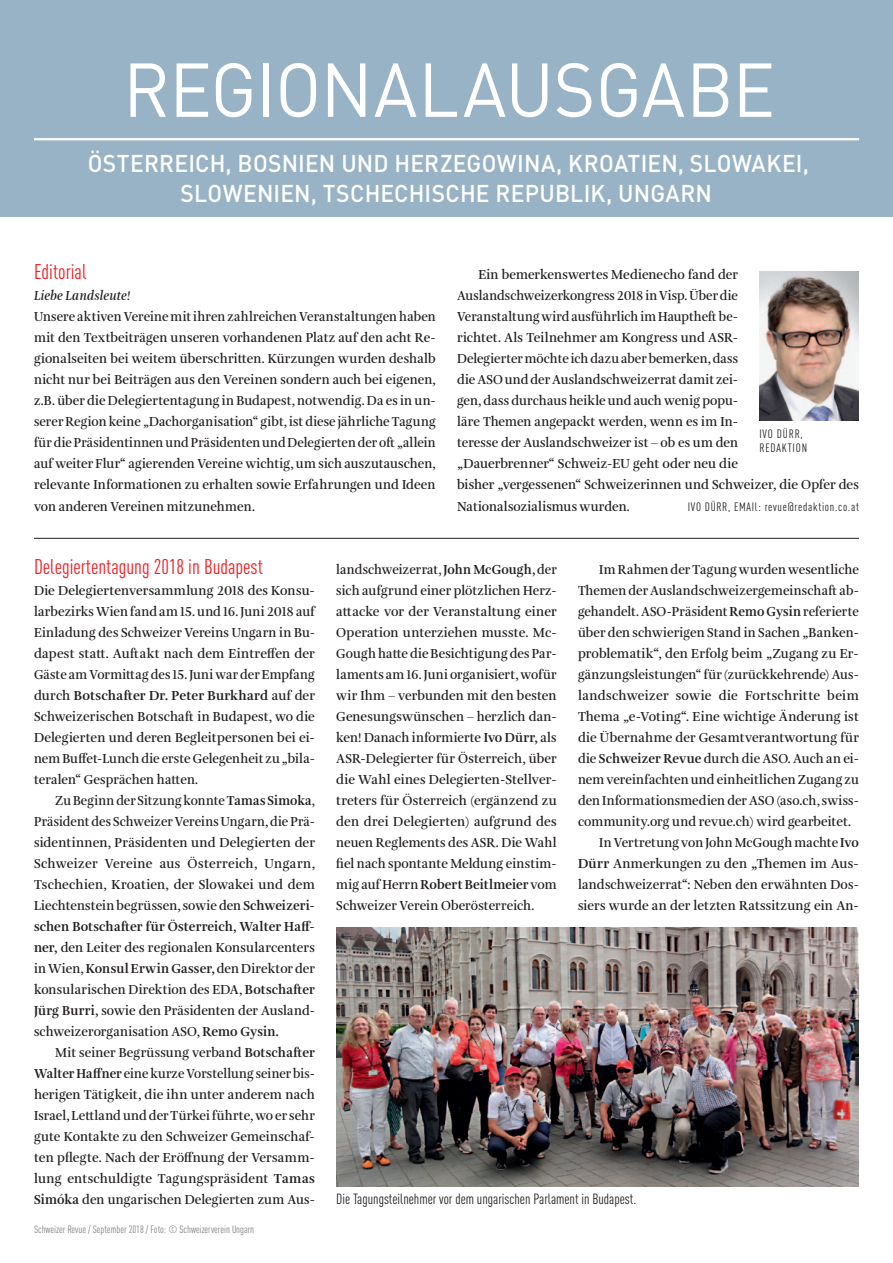
<style>
.page{position:relative;width:893px;height:1263px;background:#fff}
.page>*{position:absolute;margin:0;border:0;box-sizing:border-box;transform-origin:0 0}
.t1{font:75px "DINOT";letter-spacing:-.01em;color:#fff;scale:.95 1}
.t2{font:500 24px/30px "DINOT";letter-spacing:.01em;color:#fff;text-align:center;scale:.95 1}
.t3{font:condensed 21px "DINOT";color:#ee1d23}
.t4{font:condensed 14.7px "DINOT";color:#231f20}
.t5{font:600 13.5px/21px "Amalia Pro";letter-spacing:.005em;color:#231f20;text-align:justify;scale:.94 1}
.t6{font:600 13.5px/21px "Amalia Pro";letter-spacing:.005em;color:#231f20;text-align:justify}
.t7{font:600 13.5px/21px "Amalia Pro";letter-spacing:.005em;color:#231f20;scale:.96 1}
.t8{font:600 13.5px/21px "Amalia Pro";letter-spacing:.005em;color:#231f20;text-align:justify;scale:.95 1}
.t9{font:600 13.5px/21px "Amalia Pro";letter-spacing:.005em;color:#231f20;text-align:justify;scale:.93 1}
.t10{font:italic 600 13.5px "Amalia Pro";letter-spacing:.015em;color:#231f20;scale:.95 1}
.t11{font:condensed 12px/14.4px "DINOT";letter-spacing:.06em;color:#231f20}
.t12{font:condensed 10.5px "DINOT";color:#808285}
.s1{font-weight:700}
</style>
<div class="page">
<div style="left:0;top:0;width:893px;height:216px;background:#99b3c6"></div>
<hr style="left:34px;top:138px;width:825px;height:2px;background:#fff">
<img style="left:759px;top:272px;width:100px;height:149px">
<hr style="left:34px;top:538px;width:825px;height:1px;background:#231f20">
<img style="left:336px;top:927px;width:523px;height:259px">
<h1 class="t1" style="left:123px;top:43px;width:688px">REGIONALAUSGABE</h1>
<h2 class="t2" style="left:88px;top:148px;width:761px">ÖSTERREICH, BOSNIEN UND H ERZEGOWINA, KROATIEN, SLOWAKEI,<br>SLOWENIEN, TSCHECHISCHE REPUBLIK, UNGARN</h2>
<h3 class="t3" style="left:34px;top:260px;width:54px">Editorial</h3>
<p class="t10" style="left:34px;top:288px;width:103px">Liebe Landsleute!</p>
<p class="t5" style="left:34px;top:307px;width:429px">Unsere aktiven Vereine mit ihren zahlreichen Veranstaltungen haben mit den Textbeiträgen unseren vorhandenen Platz auf den acht Re&shy;gionalseiten bei weitem überschritten. Kürzungen wurden deshalb nicht nur bei Beiträgen aus den Vereinen sondern auch bei eigenen, z.B. über die Delegiertentagung in Budapest, notwendig. Da es in un&shy;serer Region keine „Dachorganisation“ gibt, ist diese jährliche Tagung für die Präsidentinnen und Präsidenten und Delegierten der oft „allein auf weiter Flur“ agierenden Vereine wichtig, um sich auszutauschen, relevante Informationen zu erhalten sowie Erfahrungen und Ideen von anderen Vereinen mitzunehmen.</p>
<p class="t7" style="left:457px;top:265px;width:420px;text-indent:21px">Ein bemerkenswertes Medienecho fand der Auslandschweizerkongress 2018 in Visp. Über die<br>Veranstaltung wird ausführlich im Hauptheft be-<br>richtet. Als Teilnehmer am Kongress und ASR-<br>Delegierter möchte ich dazu aber bemerken, dass<br>die ASO und der Auslandschweizerrat damit zei-<br>gen, dass durchaus heikle und auch wenig popu-<br>läre Themen angepackt werden, wenn es im In-<br>teresse der Auslandschweizer ist – ob es um den<br>„Dauerbrenner“ Schweiz-EU geht oder neu die<br>bisher „vergessenen“ Schweizerinnen und Schweizer, die Opfer des Nationalsozialismus wurden.</p>
<p class="t11" style="left:759px;top:426px;width:45px">Ivo Dürr, reda</p>
<p class="t11" style="left:782px;top:440px;width:27px">ktio n</p>
<p class="t11" style="left:688px;top:499px;width:173px">IVO DÜRR, EMAIl: revue@redaktion.co.at</p>
<h3 class="t3" style="left:34px;top:554px;width:230px">Delegiertentagung 2018 in Budapest</h3>
<p class="t6" style="left:34px;top:580px;width:282px">Die Delegiertenversammlung 2018 des Konsu&shy;larbezirks Wien fand am 15. und 16. Juni 2018 auf Einladung des Schweizer Vereins Ungarn in Bu&shy;dapest statt. Auftakt nach dem Eintreffen der Gäste am Vormittag des 15. Juni war der Empfang durch <span class="s1">Botschafter Dr. Peter Burkhard</span> auf der Schweizerischen Botschaft in Budapest, wo die Delegierten und deren Begleitpersonen bei ei&shy;nem Buffet-Lunch die erste Gelegenheit zu „bila&shy;teralen“ Gesprächen hatten.</p>
<p class="t9" style="left:34px;top:790px;width:304px;text-indent:21px">Zu Beginn der Sitzung konnte <span class="s1">Tamas Simoka</span>, Präsident des Schweizer Vereins Ungarn, die Prä&shy;sidentinnen, Präsidenten und Delegierten der Schweizer Vereine aus Österreich, Ungarn, Tschechien, Kroatien, der Slowakei und dem Liechtenstein begrüssen, sowie den <span class="s1">Schweizeri&shy;schen Botschafter für Österreich, Walter Haff&shy;ner,</span> den Leiter des regionalen Konsularcenters in Wien, <span class="s1">Konsul Erwin Gasser,</span> den Direktor der konsularischen Direktion des EDA, <span class="s1">Botschafter Jürg Burri,</span> sowie den Präsidenten der Ausland&shy;schweizerorganisation ASO, <span class="s1">Remo Gysin.</span></p>
<p class="t8" style="left:34px;top:1042px;width:297px;text-indent:21px">Mit seiner Begrüssung verband <span class="s1">Botschafter Walter Haffner</span> eine kurze Vorstellung seiner bis&shy;herigen Tätigkeit, die ihn unter anderem nach Israel, Lettland und der Türkei führte, wo er sehr gute Kontakte zu den Schweizer Gemeinschaf&shy;ten pflegte. Nach der Eröffnung der Versamm&shy;lung entschuldigte Tagungspräsident <span class="s1">Tamas Simóka</span> den ungarischen Delegierten zum Aus-</p>
<p class="t12" style="left:34px;top:1223px;width:222px">Schweizer Revue / September 2018 / Foto: © Schweizerverein Ungarn</p>
<p class="t5" style="left:336px;top:559px;width:236px">landschweizerrat, <span class="s1">John McGough,</span> der sich aufgrund einer plötzlichen Herz&shy;attacke vor der Veranstaltung einer Operation unterziehen musste. Mc-Gough hatte die Besichtigung des Par&shy;laments am 16. Juni organisiert, wofür wir Ihm – verbunden mit den besten Genesungswünschen – herzlich dan&shy;ken! Danach informierte <span class="s1">Ivo Dürr,</span> als ASR-Delegierter für Österreich, über die Wahl eines Delegierten-Stellver&shy;treters für Österreich (ergänzend zu den drei Delegierten) aufgrund des neuen Reglements des ASR. Die Wahl fiel nach spontante Meldung einstim&shy;mig auf Herrn <span class="s1">Robert Beitlmeier</span> vom Schweizer Verein Oberösterreich.</p>
<p class="t8" style="left:599px;top:559px;width:275px">Im Rahmen der Tagung wurden wesentliche</p>
<p class="t5" style="left:578px;top:580px;width:300px">Themen der Auslandschweizergemeinschaft ab-</p>
<p class="t5" style="left:578px;top:601px;width:300px">gehandelt. ASO-Präsident <span class="s1">Remo Gysin</span> referierte</p>
<p class="t8" style="left:578px;top:622px;width:297px">über den schwierigen Stand in Sachen „Banken-</p>
<p class="t6" style="left:578px;top:643px;width:282px">problematik“, den Erfolg beim „Zugang zu Er-</p>
<p class="t5" style="left:578px;top:664px;width:300px">gänzungsleistungen“ für (zurückkehrende) Aus-</p>
<p class="t6" style="left:578px;top:685px;width:282px">landschweizer sowie die Fortschritte beim</p>
<p class="t6" style="left:578px;top:706px;width:282px">Thema „e-Voting“. Eine wichtige Änderung ist</p>
<p class="t7" style="left:578px;top:727px;width:294px">die Übernahme der Gesamtverantwortung für</p>
<p class="t8" style="left:578px;top:748px;width:297px">die <span class="s1">Schweizer Revue</span> durch die ASO. Auch an ei-</p>
<p class="t8" style="left:578px;top:769px;width:297px">nem vereinfachten und einheitlichen Zugang zu</p>
<p class="t5" style="left:578px;top:790px;width:300px">den Informationsmedien der ASO (aso.ch, swiss-</p>
<p class="t8" style="left:578px;top:811px;width:289px">community.org und revue.ch) wird gearbeitet.</p>
<p class="t5" style="left:599px;top:832px;width:278px">In Vertretung von John McGough machte <span class="s1">Ivo</span></p>
<p class="t6" style="left:578px;top:853px;width:282px"><span class="s1">Dürr</span> Anmerkungen zu den <span class="s1">„</span>Themen im Aus-</p>
<p class="t7" style="left:578px;top:874px;width:294px">landschweizerrat“: Neben den erwähnten Dos-</p>
<p class="t6" style="left:578px;top:895px;width:282px">siers wurde an der letzten Ratssitzung ein An-</p>
<p class="t4" style="left:336px;top:1190px;width:302px">Die Tagungsteilnehmer vor dem ungarischen Parlament in Budapest.</p>
</div>
